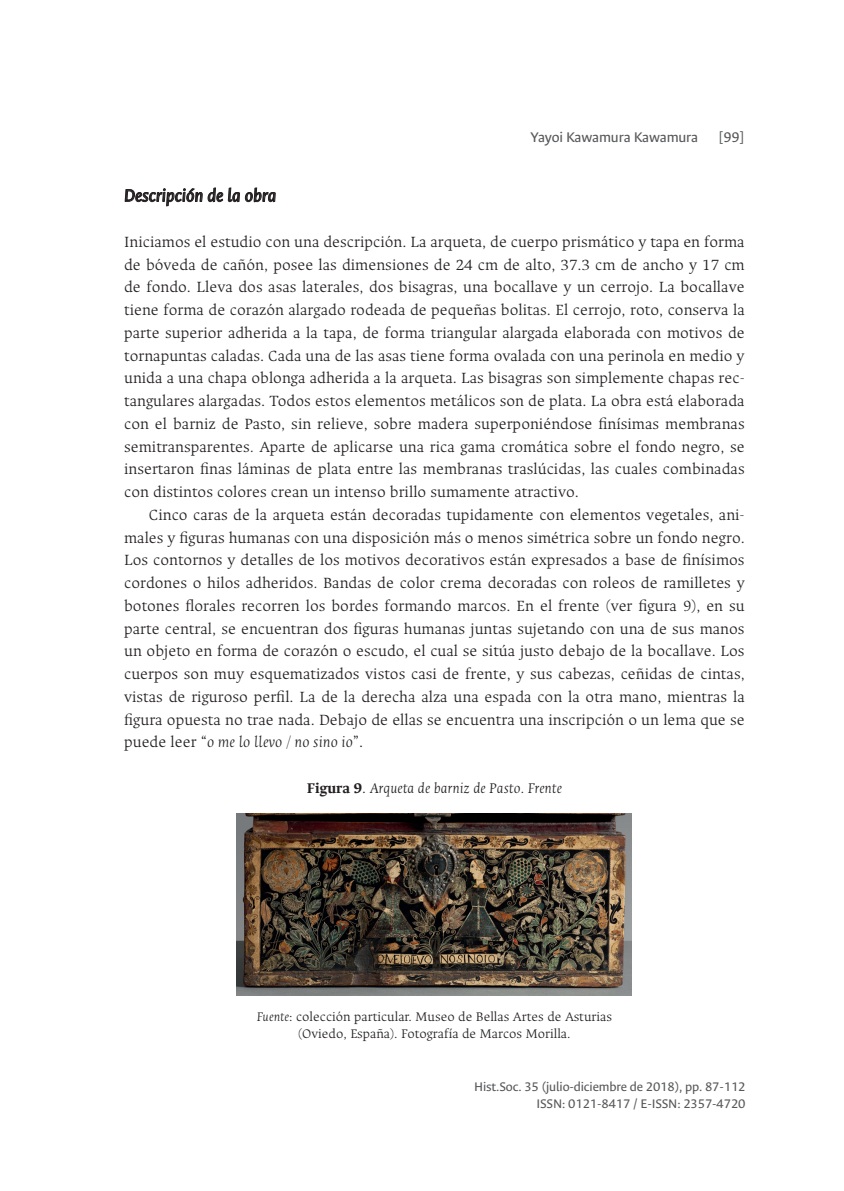
<style>
.page{position:relative;width:844px;height:1191px;background:#fff}
.page>*{position:absolute;margin:0;border:0;box-sizing:border-box;transform-origin:0 0}
.t1{font:italic 19.25px "Ancizar Sans";color:#231f20}
.t2{font:300 16.62px/22.8px "Ancizar Serif";color:#231f20;text-align:justify}
.t3{font:italic 300 15.75px "Ancizar Serif";color:#231f20}
.t4{font:15.75px "Ancizar Sans";letter-spacing:-.01em;color:#57585a}
.t5{font:300 14px/17.5px "Ancizar Serif";color:#231f20;text-align:center}
.t6{font:14px/16.8px "Ancizar Sans";letter-spacing:-.01em;color:#57585a;text-align:right}
.s1{font-style:italic}
.s2{font-weight:700;font-style:normal}
.s3{font-style:normal}
</style>
<div class="page">
<svg style="left:125px;top:187px;width:151px;height:20px"></svg>
<img style="left:237px;top:813px;width:394px;height:182px">
<p class="t4" style="left:530px;top:128px;width:169px">Yayoi Kawamura Kawamura</p>
<p class="t4" style="left:718px;top:128px;width:28px">[99]</p>
<p class="t1" style="left:124px;top:185px;width:153px">Descripción de la obra</p>
<p class="t2" style="left:124px;top:230px;width:622px">Iniciamos el estudio con una descripción. La arqueta, de cuerpo prismático y tapa en forma de bóveda de cañón, posee las dimensiones de 24 cm de alto, 37.3 cm de ancho y 17 cm de fondo. Lleva dos asas laterales, dos bisagras, una bocallave y un cerrojo. La bocallave tiene forma de corazón alargado rodeada de pequeñas bolitas. El cerrojo, roto, conserva la parte superior adherida a la tapa, de forma triangular alargada elaborada con motivos de tornapuntas caladas. Cada una de las asas tiene forma ovalada con una perinola en medio y unida a una chapa oblonga adherida a la arqueta. Las bisagras son simplemente chapas rec&shy;tangulares alargadas. Todos estos elementos metálicos son de plata. La obra está elaborada con el barniz de Pasto, sin relieve, sobre madera superponiéndose finísimas membranas semitransparentes<span class="s1">.</span> Aparte de aplicarse una rica gama cromática sobre el fondo negro, se insertaron finas láminas de plata entre las membranas traslúcidas, las cuales combinadas con distintos colores crean un intenso brillo sumamente atractivo.</p>
<p class="t2" style="left:124px;top:503px;width:622px;text-indent:25px">Cinco caras de la arqueta están decoradas tupidamente con elementos vegetales, ani&shy;males y figuras humanas con una disposición más o menos simétrica sobre un fondo negro.<br>Los contornos y detalles de los motivos decorativos están expresados a base de finísimos cordones o hilos adheridos<span class="s1">.</span> Bandas de color crema decoradas con roleos de ramilletes y botones florales recorren los bordes formando marcos. En el frente (ver figura 9), en su parte central, se encuentran dos figuras humanas juntas sujetando con una de sus manos un objeto en forma de corazón o escudo, el cual se sitúa justo debajo de la bocallave. Los cuerpos son muy esquematizados vistos casi de frente, y sus cabezas, ceñidas de cintas, vistas de riguroso perfil. La de la derecha alza una espada con la otra mano, mientras la figura opuesta no trae nada. Debajo de ellas se encuentra una inscripción o un lema que se puede leer “<span class="s1">o me lo llevo / no sino io</span>”.</p>
<p class="t3" style="left:307px;top:779px;width:257px"><span class="s2">Figura 9</span><span class="s3">.</span> Arqueta de barniz de Pasto. Frente</p>
<p class="t5" style="left:257px;top:1007px;width:357px"><span class="s1">Fuente</span>: colección particular. Museo de Bellas Artes de Asturias (Oviedo, España). Fotografía de Marcos Morilla.</p>
<p class="t6" style="left:474px;top:1078px;width:273px">Hist.Soc. 35 (julio-diciembre de 2018), pp. 87-112<br>ISSN: 0121-8417 / E-ISSN: 2357-4720</p>
</div>
